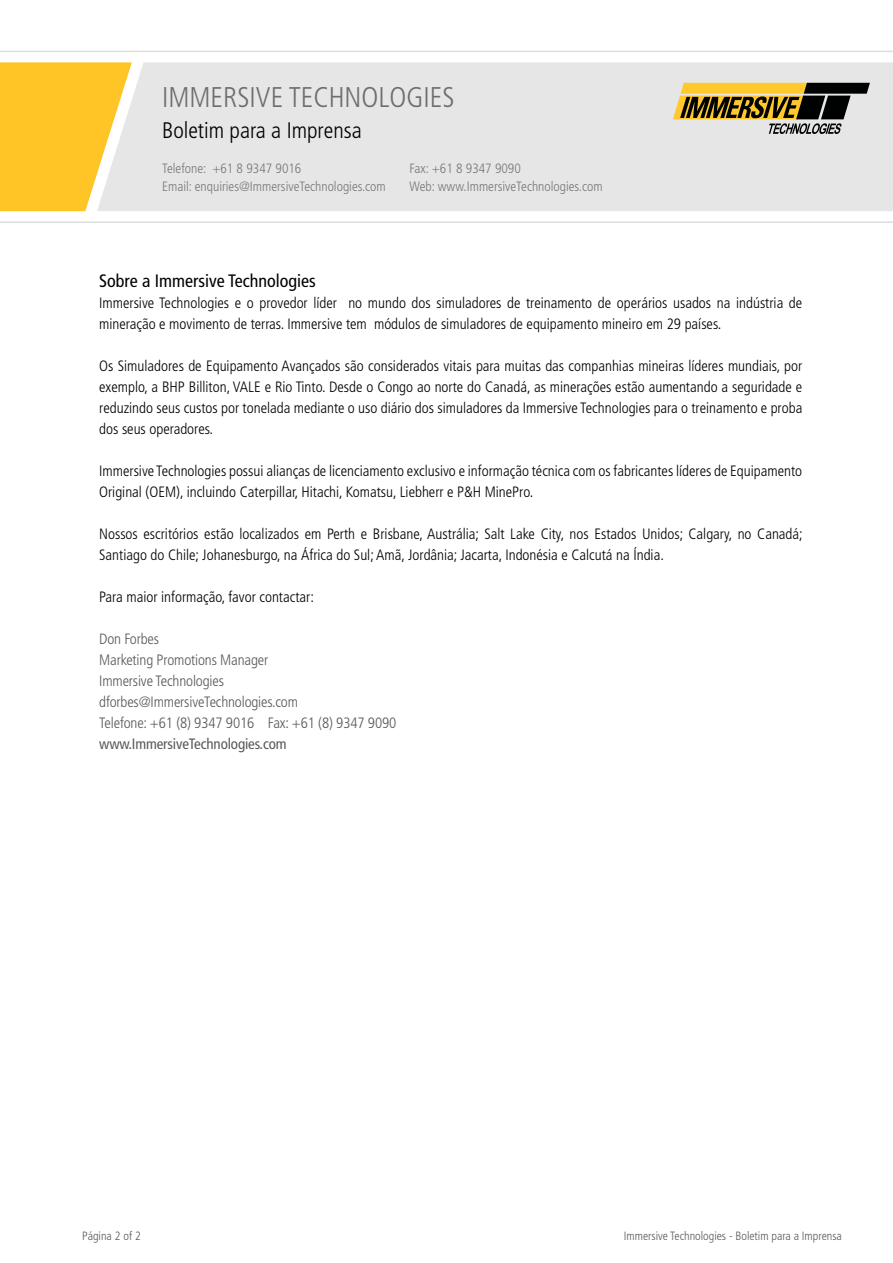
<style>
.page{position:relative;width:893px;height:1263px;background:#fff}
.page>*{position:absolute;margin:0;border:0;box-sizing:border-box;transform-origin:0 0}
.t1{font:300 condensed 28.5px "Frutiger";color:#6d6e71}
.t2{font:300 condensed 22.5px "Frutiger";color:#000}
.t3{font:condensed 18px "Frutiger";color:#000}
.t4{font:300 condensed 15px/21px "Frutiger";color:#000}
.t5{font:300 condensed 15px/21px "Frutiger";letter-spacing:-.01em;color:#58595b}
.t6{font:condensed 15px "Frutiger";letter-spacing:-.01em;color:#58595b}
.t7{font:300 condensed 13.5px "Frutiger";color:#77787b}
.t8{font:300 condensed 12px "Frutiger";color:#58595b}
</style>
<div class="page">
<div style="left:0;top:62px;width:97px;height:149px;background:#ffc425"></div>
<div style="left:97px;top:62px;width:796px;height:149px;background:#e5e6e5"></div>
<hr style="left:0;top:51px;width:893px;height:1px;background:#dcddde">
<hr style="left:0;top:221px;width:893px;height:2px;background:#dcddde">
<svg style="left:673px;top:83px;width:197px;height:51px;background:#998b60"></svg>
<h1 class="t1" style="left:162px;top:81px;width:294px">IMMERSIVE TECHNOLOGIES</h1>
<h2 class="t2" style="left:162px;top:118px;width:201px">Boletim para a Imprensa</h2>
<p class="t7" style="left:162px;top:161px;width:141px">Telefone: +61 8 9347 9016</p>
<p class="t7" style="left:410px;top:161px;width:113px">Fax: +61 8 9347 9090</p>
<p class="t7" style="left:162px;top:179px;width:225px">Email: enquiries@ImmersiveTechnologies.com</p>
<p class="t7" style="left:410px;top:179px;width:194px">Web: www.ImmersiveTechnologies.com</p>
<p class="t3" style="left:99px;top:270px;width:218px">Sobre a Immersive Technologies</p>
<p class="t4" style="left:99px;top:293px;width:705px">Immersive Technologies e o provedor líder no mundo dos simuladores de treinamento de operários usados na indústria de mineração e movimento de terras. Immersive tem módulos de simuladores de equipamento mineiro em 29 países.</p>
<p class="t4" style="left:99px;top:356px;width:705px;text-align:justify">Os Simuladores de Equipamento Avançados são considerados vitais para muitas das companhias mineiras líderes mundiais, por exemplo, a BHP Billiton, VALE e Rio Tinto. Desde o Congo ao norte do Canadá, as minerações estão aumentando a seguridade e reduzindo seus custos por tonelada mediante o uso diário dos simuladores da Immersive Technologies para o treinamento e proba dos seus operadores.</p>
<p class="t4" style="left:99px;top:461px;width:704px">Immersive Technologies possui alianças de licenciamento exclusivo e informação técnica com os fabricantes líderes de Equipamento<br>Original (OEM), incluindo Caterpillar, Hitachi, Komatsu, Liebherr e P&amp;H MinePro.</p>
<p class="t4" style="left:99px;top:524px;width:705px">Nossos escritórios estão localizados em Perth e Brisbane, Austrália; Salt Lake City, nos Estados Unidos; Calgary, no Canadá;<br>Santiago do Chile; Johanesburgo, na África do Sul; Amã, Jordânia; Jacarta, Indonésia e Calcutá na Índia.</p>
<p class="t4" style="left:99px;top:587px;width:216px">Para maior informação, favor contactar:</p>
<p class="t5" style="left:99px;top:629px;width:299px">Don Forbes<br>Marketing Promotions Manager<br>Immersive Technologies dforbes@ImmersiveTechnologies.com<br>Telefone: +61 (8) 9347 9016 Fax: +61 (8) 9347 9090</p>
<p class="t6" style="left:99px;top:735px;width:189px">www.ImmersiveTechnologies.com</p>
<p class="t8" style="left:82px;top:1229px;width:60px">Página 2 of 2</p>
<p class="t8" style="left:624px;top:1229px;width:220px">Immersive Technologies - Boletim para a Imprensa</p>
</div>
